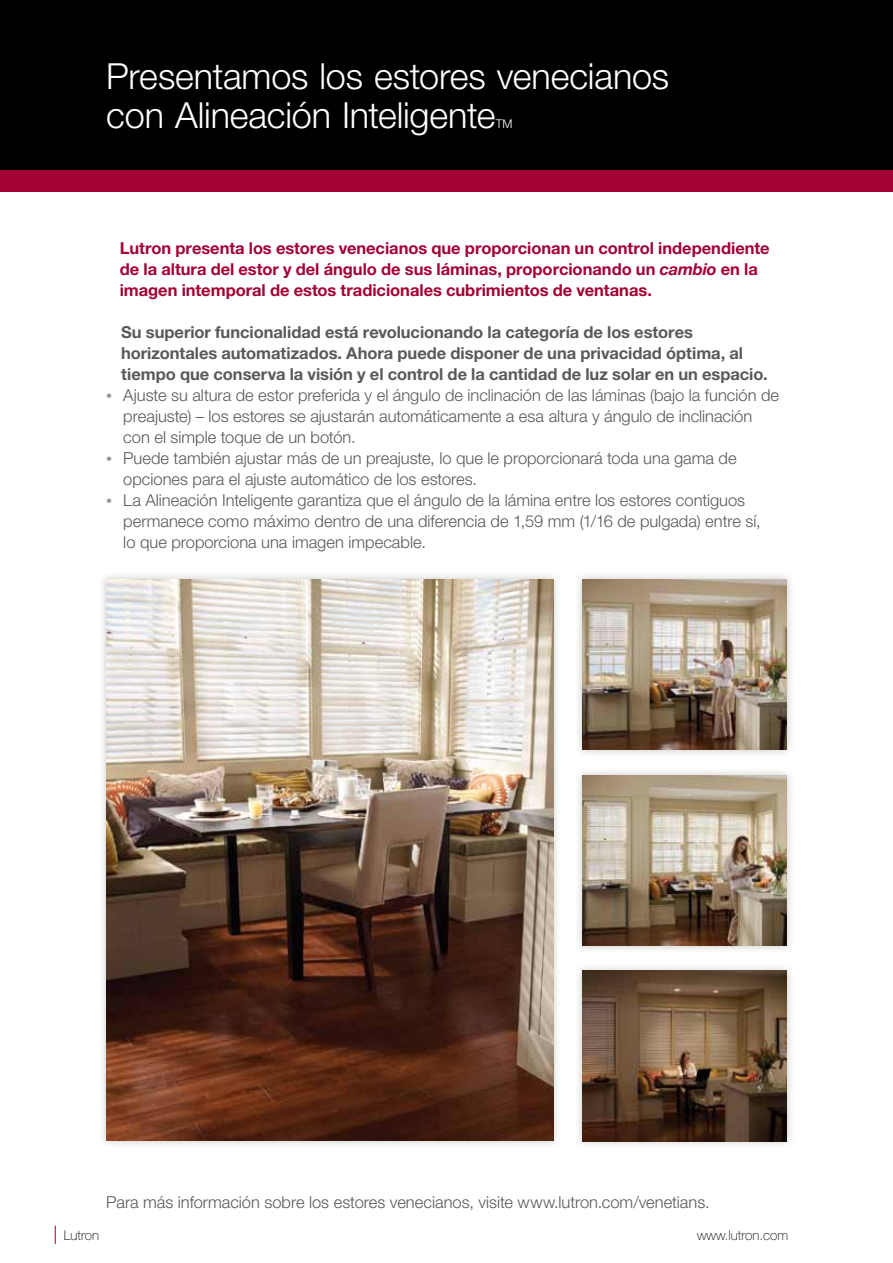
<style>
.page{position:relative;width:893px;height:1263px;background:#fff}
.page>*{position:absolute;margin:0;border:0;box-sizing:border-box;transform-origin:0 0}
.t1{font:300 36px/39px "Helvetica Neue LT Std";letter-spacing:-.005em;color:#fff}
.t2{font:300 16.5px/21px "Helvetica Neue LT Std";color:#58595b}
.t3{font:700 16.5px/21px "Helvetica Neue LT Std";letter-spacing:-.005em;color:#58595b}
.t4{font:700 16.5px/21px "Helvetica Neue LT Std";color:#a30234}
.t5{font:100 13.5px "Helvetica Neue";color:#000}
.t6{font:300 12px "Helvetica Neue LT Std";color:#fff}
.s1{font-family:"Helvetica Neue";font-style:italic}
.s2{font-size:12px;color:#939598}
</style>
<div class="page">
<div style="left:0;top:0;width:893px;height:170px;background:#000"></div>
<div style="left:0;top:170px;width:893px;height:21px;background:#a30234"></div>
<svg style="left:102px;top:575px;width:455px;height:570px;fill:#ecece9"></svg>
<img style="left:106px;top:580px;width:447px;height:561px">
<svg style="left:578px;top:967px;width:213px;height:178px;fill:#ececea"></svg>
<img style="left:583px;top:971px;width:204px;height:170px">
<svg style="left:578px;top:575px;width:213px;height:179px;fill:#ececea"></svg>
<img style="left:583px;top:580px;width:204px;height:170px">
<svg style="left:578px;top:771px;width:213px;height:179px;fill:#ececea"></svg>
<img style="left:583px;top:775px;width:204px;height:170px">
<svg style="left:55px;top:1226px;width:1px;height:18px"></svg>
<h1 class="t1" style="left:106px;top:56px;width:564px">Presentamos los estores venecianos con Alineación Inteligente</h1>
<p class="t6" style="left:496px;top:116px;width:18px">TM</p>
<p class="t4" style="left:120px;top:237px;width:651px">Lutron presenta los estores venecianos que proporcionan un control independiente de la altura del estor y del ángulo de sus láminas, proporcionando un <span class="s1">cambio</span> en la imagen intemporal de estos tradicionales cubrimientos de ventanas.</p>
<p class="t3" style="left:121px;top:321px;width:648px">Su superior funcionalidad está revolucionando la categoría de los estores horizontales automatizados. Ahora puede disponer de una privacidad óptima, al tiempo que conserva la visión y el control de la cantidad de luz solar en un espacio.</p>
<p class="t2" style="left:123px;top:384px;width:657px;text-indent:-17px"><span class="s2">•</span> Ajuste su altura de estor preferida y el ángulo de inclinación de las láminas (bajo la función de preajuste) – los estores se ajustarán automáticamente a esa altura y ángulo de inclinación con el simple toque de un botón.</p>
<p class="t2" style="left:123px;top:447px;width:615px;text-indent:-17px"><span class="s2">•</span> Puede también ajustar más de un preajuste, lo que le proporcionará toda una gama de opciones para el ajuste automático de los estores.</p>
<p class="t2" style="left:123px;top:489px;width:639px;text-indent:-17px"><span class="s2">•</span> La Alineación Inteligente garantiza que el ángulo de la lámina entre los estores contiguos permanece como máximo dentro de una diferencia de 1,59 mm (1/16 de pulgada) entre sí, lo que proporciona una imagen impecable.</p>
<p class="t2" style="left:106px;top:1191px;width:605px">Para más información sobre los estores venecianos, visite www.lutron.com/venetians.</p>
<p class="t5" style="left:64px;top:1227px;width:37px">Lutron</p>
<p class="t5" style="left:697px;top:1227px;width:93px">www.lutron.com</p>
</div>
